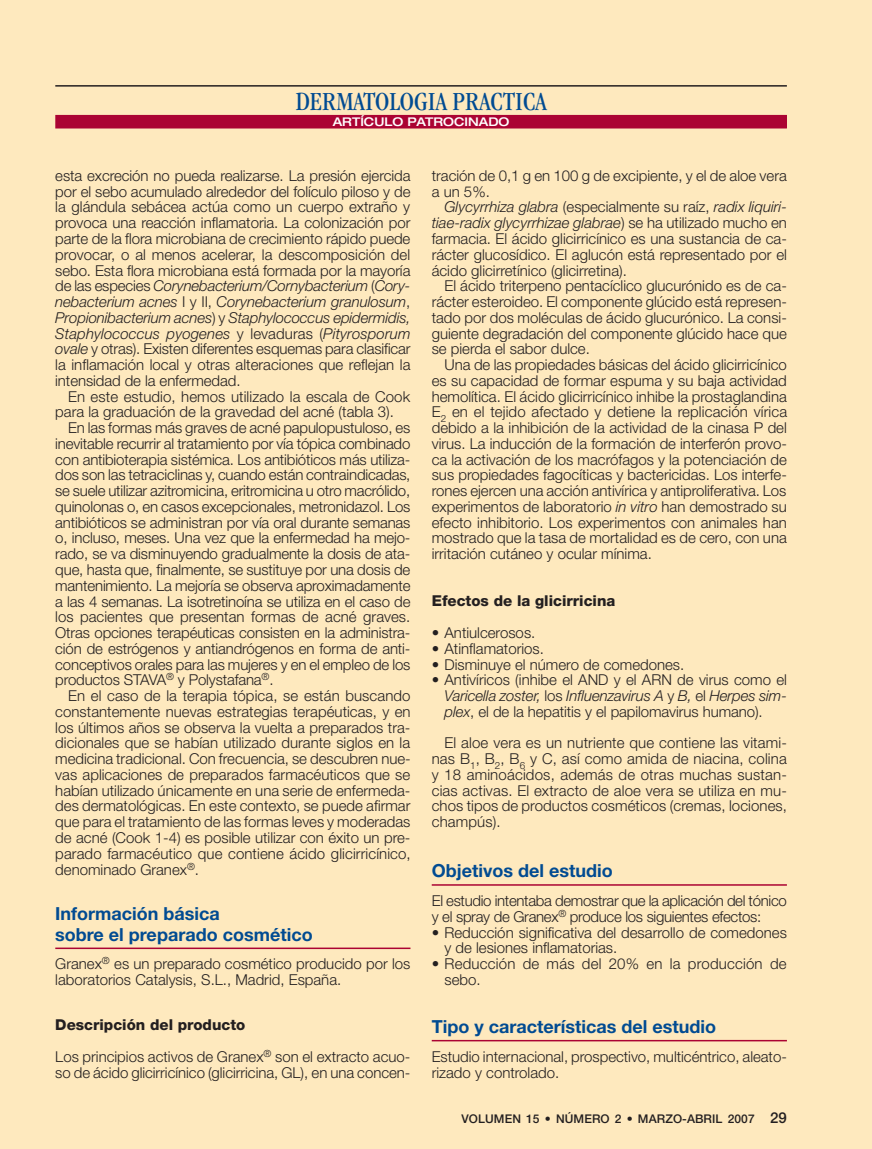
<style>
.page{position:relative;width:872px;height:1149px;background:#fff}
.page>*{position:absolute;margin:0;border:0;box-sizing:border-box;transform-origin:0 0}
.t1{font:condensed 27px "ITC Garamond Std";color:#014b92}
.t2{font:700 18px/20.2px "Helvetica Neue LT Std";color:#014b92}
.t3{font:300 15px/15.8px "Helvetica Neue LT Std";color:#231f20;text-align:justify}
.t4{font:800 15px "Helvetica Neue LT Std";color:#231f20}
.t5{font:500 12px "Helvetica Neue LT Std";letter-spacing:.01em;color:#231f20}
.t6{font:500 expanded 12px "Helvetica Neue LT Std";color:#fff}
.s1{font-style:italic}
.s2{font-weight:800}
.s3{font-size:15px}
</style>
<div class="page">
<div style="left:0;top:0;width:872px;height:1148px;background:#fee9be"></div>
<div style="left:56px;top:116px;width:730px;height:12px;background:#ab0333"></div>
<div style="left:55px;top:115px;width:732px;height:13px;border:2px solid #ab0333"></div>
<hr style="left:55px;top:85px;width:732px;height:2px;background:#231f20">
<hr style="left:55px;top:947px;width:355px;height:1px;background:#ab0333">
<hr style="left:432px;top:883px;width:355px;height:2px;background:#ab0333">
<hr style="left:432px;top:1039px;width:355px;height:2px;background:#ab0333">
<h1 class="t1" style="left:296px;top:91px;width:253px">DERMATOLOGIA PRACTICA</h1>
<p class="t6" style="left:333px;top:117px;width:178px">ARTÍCULO PATROCINADO</p>
<p class="t3" style="left:55px;top:169px;width:357px">esta excreción no pueda realizarse. La presión ejercida por el sebo acumulado alrededor del folículo piloso y de la glándula sebácea actúa como un cuerpo extraño y provoca una reacción inflamatoria. La colonización por parte de la flora microbiana de crecimiento rápido puede provocar, o al menos acelerar, la descomposición del sebo. Esta flora microbiana está formada por la mayoría de las especies <span class="s1">Corynebacterium/Cornybacterium</span> (<span class="s1">Cory&shy;nebacterium acnes</span> I y II, <span class="s1">Corynebacterium granulosum</span>, <span class="s1">Propionibacterium acnes</span>) y <span class="s1">Staphylococcus epidermidis, Staphylococcus pyogenes</span> y levaduras (<span class="s1">Pityrosporum ovale</span> y otras). Existen diferentes esquemas para clasificar la inflamación local y otras alteraciones que reflejan la intensidad de la enfermedad.</p>
<p class="t3" style="left:55px;top:389px;width:356px;text-indent:13px">En este estudio, hemos utilizado la escala de Cook para la graduación de la gravedad del acné (tabla 3).</p>
<p class="t3" style="left:55px;top:421px;width:357px;text-indent:13px">En las formas más graves de acné papulopustuloso, es inevitable recurrir al tratamiento por vía tópica combinado con antibioterapia sistémica. Los antibióticos más utiliza&shy;dos son las tetraciclinas y, cuando están contraindicadas, se suele utilizar azitromicina, eritromicina u otro macrólido, quinolonas o, en casos excepcionales, metronidazol. Los antibióticos se administran por vía oral durante semanas o, incluso, meses. Una vez que la enfermedad ha mejo&shy;rado, se va disminuyendo gradualmente la dosis de ata&shy;que, hasta que, finalmente, se sustituye por una dosis de mantenimiento. La mejoría se observa aproximadamente a las 4 semanas. La isotretinoína se utiliza en el caso de los pacientes que presentan formas de acné graves.<br>Otras opciones terapéuticas consisten en la administra&shy;ción de estrógenos y antiandrógenos en forma de anti&shy;conceptivos orales para las mujeres y en el empleo de los productos STAVA<sup>®</sup> y Polystafana<sup>®</sup>.</p>
<p class="t3" style="left:55px;top:689px;width:357px;text-indent:13px">En el caso de la terapia tópica, se están buscando constantemente nuevas estrategias terapéuticas, y en los últimos años se observa la vuelta a preparados tra&shy;dicionales que se habían utilizado durante siglos en la medicina tradicional. Con frecuencia, se descubren nue&shy;vas aplicaciones de preparados farmacéuticos que se habían utilizado únicamente en una serie de enfermeda&shy;des dermatológicas. En este contexto, se puede afirmar que para el tratamiento de las formas leves y moderadas de acné (Cook 1-4) es posible utilizar con éxito un pre&shy;parado farmacéutico que contiene ácido glicirricínico, denominado Granex<sup>®</sup>.</p>
<p class="t2" style="left:55px;top:905px;width:259px">Información básica<br>sobre el preparado cosmético</p>
<p class="t3" style="left:55px;top:957px;width:357px">Granex<sup>®</sup> es un preparado cosmético producido por los laboratorios Catalysis, S.L., Madrid, España.</p>
<p class="t3" style="left:55px;top:1010px;width:357px;line-height:32px"><span class="s2">Descripción del producto<br></span>Los principios activos de Granex<sup>®</sup> son el extracto acuo-</p>
<p class="t3" style="left:55px;top:1065px;width:356px">so de ácido glicirricínico (glicirricina, GL), en una concen-</p>
<p class="t3" style="left:432px;top:169px;width:356px">tración de 0,1 g en 100 g de excipiente, y el de aloe vera a un 5%.</p>
<p class="t3" style="left:432px;top:200px;width:357px;text-indent:13px"><span class="s1">Glycyrrhiza glabra</span> (especialmente su raíz, <span class="s1">radix liquiri&shy;tiae</span>-<span class="s1">radix glycyrrhizae glabrae</span>) se ha utilizado mucho en farmacia. El ácido glicirricínico es una sustancia de ca&shy;rácter glucosídico. El aglucón está representado por el ácido glicirretínico (glicirretina).</p>
<p class="t3" style="left:432px;top:279px;width:357px;text-indent:13px">El ácido triterpeno pentacíclico glucurónido es de ca&shy;rácter esteroideo. El componente glúcido está represen&shy;tado por dos moléculas de ácido glucurónico. La consi&shy;guiente degradación del componente glúcido hace que se pierda el sabor dulce.</p>
<p class="t3" style="left:432px;top:358px;width:357px;text-indent:13px">Una de las propiedades básicas del ácido glicirricínico es su capacidad de formar espuma y su baja actividad hemolítica. El ácido glicirricínico inhibe la prostaglandina E<sub>2</sub> en el tejido afectado y detiene la replicación vírica debido a la inhibición de la actividad de la cinasa P del virus. La inducción de la formación de interferón provo&shy;ca la activación de los macrófagos y la potenciación de sus propiedades fagocíticas y bactericidas. Los interfe&shy;rones ejercen una acción antivírica y antiproliferativa. Los experimentos de laboratorio <span class="s1">in vitro</span> han demostrado su efecto inhibitorio. Los experimentos con animales han mostrado que la tasa de mortalidad es de cero, con una irritación cutáneo y ocular mínima.</p>
<p class="t4" style="left:432px;top:595px;width:185px">Efectos de la glicirricina</p>
<p class="t3" style="left:432px;top:626px;width:105px">• Antiulcerosos.</p>
<p class="t3" style="left:432px;top:641px;width:114px">• Atinflamatorios.</p>
<p class="t3" style="left:432px;top:657px;width:254px">• Disminuye el número de comedones.</p>
<p class="t3" style="left:444px;top:673px;width:344px;text-indent:-13px">• Antivíricos (inhibe el AND y el ARN de virus como el <span class="s1">Varicella zoster,</span> los <span class="s1">Influenzavirus A</span> y <span class="s1">B,</span> el <span class="s1">Herpes sim&shy;plex</span>, el de la hepatitis y el papilomavirus humano).</p>
<p class="t3" style="left:432px;top:736px;width:357px;text-indent:13px">El aloe vera es un nutriente que contiene las vitami&shy;nas B<sub>1</sub>, B<sub>2</sub>, B<sub>6</sub> y C, así como amida de niacina, colina y 18 aminoácidos, además de otras muchas sustan&shy;cias activas. El extracto de aloe vera se utiliza en mu&shy;chos tipos de productos cosméticos (cremas, lociones, champús).</p>
<p class="t2" style="left:432px;top:862px;width:182px">Objetivos del estudio</p>
<p class="t3" style="left:432px;top:894px;width:357px">El estudio intentaba demostrar que la aplicación del tónico y el spray de Granex<sup>®</sup> produce los siguientes efectos:</p>
<p class="t3" style="left:444px;top:925px;width:344px;text-indent:-13px">• Reducción significativa del desarrollo de comedones y de lesiones inflamatorias.</p>
<p class="t3" style="left:444px;top:957px;width:343px;text-indent:-13px">• Reducción de más del 20% en la producción de sebo.</p>
<p class="t2" style="left:432px;top:1017px;width:286px">Tipo y características del estudio</p>
<p class="t3" style="left:432px;top:1050px;width:357px">Estudio internacional, prospectivo, multicéntrico, aleato&shy;rizado y controlado.</p>
<p class="t5" style="left:461px;top:1114px;width:327px">VOLUMEN 15 • NÚMERO 2 • MARZO-ABRIL 2007 <span class="s3">29</span></p>
</div>
